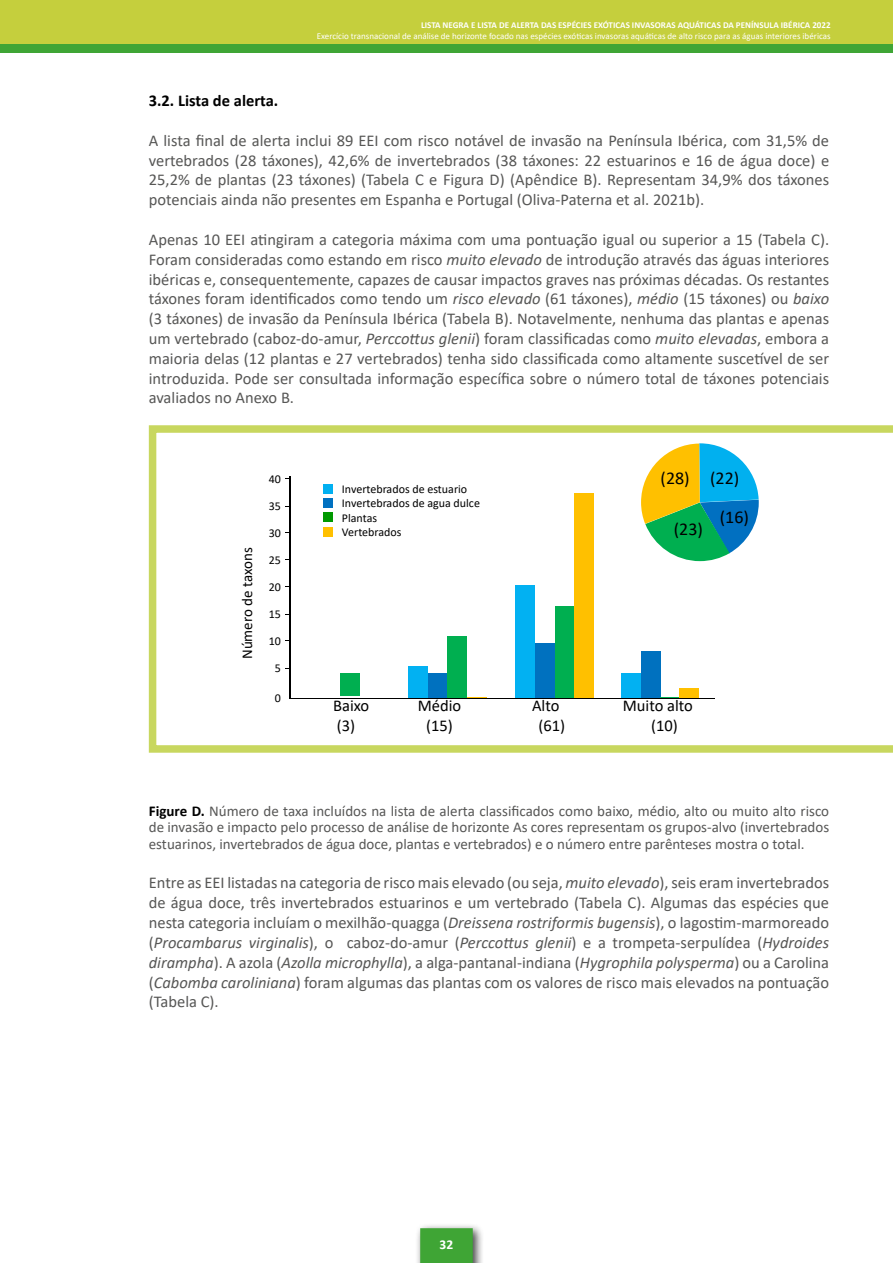
<style>
.page{position:relative;width:893px;height:1263px;background:#fff}
.page>*{position:absolute;margin:0;border:0;box-sizing:border-box;transform-origin:0 0}
.t1{font:18px "Calibri";color:#000}
.t2{font:16.5px/19.8px "Calibri";color:#575756;text-align:justify}
.t3{font:16.5px "Calibri";color:#000}
.t4{font:700 16.5px "Calibri";color:#000}
.t5{font:15px/16.5px "Calibri";color:#575756;text-align:justify}
.t6{font:15px "Calibri";color:#000}
.t7{font:700 13.5px "Calibri";color:#fff}
.t8{font:12px/14.4px "Calibri";color:#000}
.t9{font:9px "Calibri";color:#fff}
.t10{font:700 9px "Calibri";color:#fff}
.s1{font-style:italic}
.s2{font-weight:700;color:#000}
</style>
<div class="page">
<div style="left:0;top:0;width:893px;height:45px;background:#c5cf3d"></div>
<div style="left:0;top:45px;width:893px;height:8px;background:#3fa535"></div>
<div style="left:415px;top:1222px;width:69px;height:41px;background:#000;opacity:.75"></div>
<div style="left:420px;top:1228px;width:53px;height:35px;background:#3fa535"></div>
<svg style="left:149px;top:425px;width:744px;height:328px"></svg>
<svg style="left:641px;top:443px;width:118px;height:118px"></svg>
<p class="t10" style="left:421px;top:19px;width:411px">LISTA NEGRA E LISTA DE ALERTA DAS ESPÉCIES EXÓTICAS INVASORAS AQUÁTICAS DA PENÍNSULA IBÉRICA 2022</p>
<p class="t9" style="left:317px;top:30px;width:515px">Exercício transnacional de análise de horizonte focado nas espécies exóticas invasoras aquáticas de alto risco para as águas interiores ibéricas</p>
<p class="t4" style="left:149px;top:89px;width:131px">3.2. Lista de alerta.</p>
<p class="t2" style="left:149px;top:130px;width:682px">A lista final de alerta inclui 89 EEI com risco notável de invasão na Península Ibérica, com 31,5% de vertebrados (28 táxones), 42,6% de invertebrados (38 táxones: 22 estuarinos e 16 de água doce) e 25,2% de plantas (23 táxones) (Tabela C e Figura D) (Apêndice B). Representam 34,9% dos táxones potenciais ainda não presentes em Espanha e Portugal (Oliva-Paterna et al. 2021b).</p>
<p class="t2" style="left:149px;top:229px;width:682px">Apenas 10 EEI atingiram a categoria máxima com uma pontuação igual ou superior a 15 (Tabela C).<br>Foram consideradas como estando em risco <span class="s1">muito elevado</span> de introdução através das águas interiores ibéricas e, consequentemente, capazes de causar impactos graves nas próximas décadas. Os restantes táxones foram identificados como tendo um <span class="s1">risco elevado</span> (61 táxones), <span class="s1">médio</span> (15 táxones) ou <span class="s1">baixo </span>(3 táxones) de invasão da Península Ibérica (Tabela B). Notavelmente, nenhuma das plantas e apenas um vertebrado (caboz-do-amur, <span class="s1">Perccottus glenii</span>) foram classificadas como <span class="s1">muito elevadas</span>, embora a maioria delas (12 plantas e 27 vertebrados) tenha sido classificada como altamente suscetível de ser introduzida. Pode ser consultada informação específica sobre o número total de táxones potenciais avaliados no Anexo B.</p>
<p class="t6" style="left:237px;top:659px;width:113px;rotate:-90deg">Número de taxons</p>
<p class="t8" style="left:269px;top:471px;width:14px">40</p>
<p class="t8" style="left:269px;top:498px;width:14px">35</p>
<p class="t8" style="left:269px;top:525px;width:14px">30</p>
<p class="t8" style="left:269px;top:552px;width:14px">25</p>
<p class="t8" style="left:269px;top:579px;width:14px">20</p>
<p class="t8" style="left:269px;top:606px;width:14px">15</p>
<p class="t8" style="left:269px;top:633px;width:14px">10</p>
<p class="t8" style="left:275px;top:660px;width:8px">5</p>
<p class="t8" style="left:275px;top:691px;width:8px">0</p>
<p class="t8" style="left:342px;top:481px;width:140px">Invertebrados de estuario<br>Invertebrados de agua dulce<br>Plantas<br>Vertebrados</p>
<p class="t1" style="left:661px;top:466px;width:80px">(28) (22)</p>
<p class="t1" style="left:674px;top:517px;width:31px">(23)</p>
<p class="t1" style="left:720px;top:505px;width:31px">(16)</p>
<p class="t3" style="left:333px;top:694px;width:38px">Baixo</p>
<p class="t3" style="left:418px;top:694px;width:45px">Médio</p>
<p class="t3" style="left:532px;top:694px;width:29px">Alto</p>
<p class="t3" style="left:623px;top:694px;width:72px">Muito alto</p>
<p class="t3" style="left:337px;top:714px;width:20px">(3)</p>
<p class="t3" style="left:426px;top:714px;width:28px">(15)</p>
<p class="t3" style="left:539px;top:714px;width:28px">(61)</p>
<p class="t3" style="left:651px;top:714px;width:28px">(10)</p>
<p class="t5" style="left:149px;top:802px;width:682px"><span class="s2">Figure D.</span> Número de taxa incluídos na lista de alerta classificados como baixo, médio, alto ou muito alto risco de invasão e impacto pelo processo de análise de horizonte As cores representam os grupos-alvo (invertebrados estuarinos, invertebrados de água doce, plantas e vertebrados) e o número entre parênteses mostra o total.</p>
<p class="t2" style="left:149px;top:873px;width:682px">Entre as EEI listadas na categoria de risco mais elevado (ou seja, <span class="s1">muito elevado</span>), seis eram invertebrados de água doce, três invertebrados estuarinos e um vertebrado (Tabela C). Algumas das espécies que nesta categoria incluíam o mexilhão-quagga (<span class="s1">Dreissena rostriformis bugensis</span>), o lagostim-marmoreado (<span class="s1">Procambarus virginalis</span>), o caboz-do-amur (<span class="s1">Perccottus glenii</span>) e a trompeta-serpulídea (<span class="s1">Hydroides dirampha</span>). A azola (<span class="s1">Azolla microphylla</span>), a alga-pantanal-indiana (<span class="s1">Hygrophila polysperma</span>) ou a Carolina (<span class="s1">Cabomba caroliniana</span>) foram algumas das plantas com os valores de risco mais elevados na pontuação (Tabela C).</p>
<p class="t7" style="left:440px;top:1234px;width:15px">32</p>
</div>
